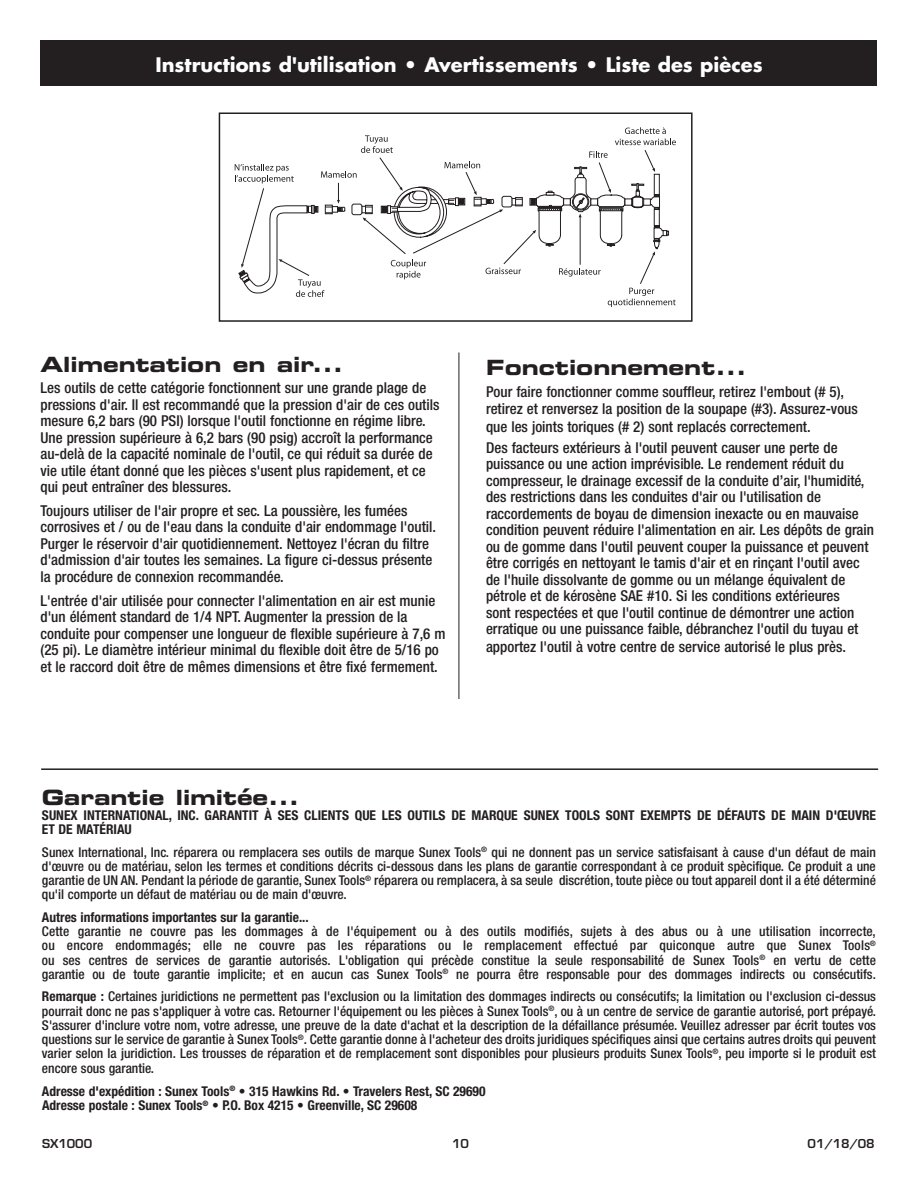
<style>
.page{position:relative;width:918px;height:1188px;background:#fff}
.page>*{position:absolute;margin:0;border:0;box-sizing:border-box;transform-origin:0 0}
.t1{font:21px "Eurostile LT Std Bold Ex 2";color:#231f20}
.t2{font:700 19.5px "Futura Std";color:#fff}
.t3{font:500 condensed 15px/16.5px "Helvetica Neue LT Std";color:#231f20}
.t4{font:500 condensed 13.5px/14.2px "Helvetica Neue LT Std";color:#231f20;text-align:justify}
.t5{font:700 condensed 13.5px/14.2px "Helvetica Neue LT Std";color:#231f20}
.t6{font:600 12px "Eurostile LT Std";color:#231f20}
.s1{font-weight:700}
</style>
<div class="page">
<hr style="left:459px;top:352px;width:1px;height:347px;background:#231f20">
<svg style="left:235px;top:127px;width:441px;height:180px"></svg>
<div style="left:219px;top:112px;width:474px;height:210px;border:2px solid #231f20"></div>
<hr style="left:41px;top:768px;width:837px;height:2px;background:#231f20">
<div style="left:40px;top:40px;width:838px;height:46px;background:#231f20"></div>
<h2 class="t2" style="left:155px;top:52px;width:609px">Instructions d'utilisation • Avertissements • Liste des pièces</h2>
<h1 class="t1" style="left:40px;top:350px;width:304px">Alimentation en air...</h1>
<p class="t3" style="left:40px;top:379px;width:400px">Les outils de cette catégorie fonctionnent sur une grande plage de pressions d'air. Il est recommandé que la pression d'air de ces outils mesure 6,2 bars (90 PSI) lorsque l'outil fonctionne en régime libre.<br>Une pression supérieure à 6,2 bars (90 psig) accroît la performance au-delà de la capacité nominale de l'outil, ce qui réduit sa durée de vie utile étant donné que les pièces s'usent plus rapidement, et ce qui peut entraîner des blessures.</p>
<p class="t3" style="left:40px;top:502px;width:397px">Toujours utiliser de l'air propre et sec. La poussière, les fumées corrosives et / ou de l'eau dans la conduite d'air endommage l'outil.<br>Purger le réservoir d'air quotidiennement. Nettoyez l'écran du filtre d'admission d'air toutes les semaines. La figure ci-dessus présente la procédure de connexion recommandée.</p>
<p class="t3" style="left:40px;top:592px;width:407px">L'entrée d'air utilisée pour connecter l'alimentation en air est munie d'un élément standard de 1/4 NPT. Augmenter la pression de la conduite pour compenser une longueur de flexible supérieure à 7,6 m (25 pi). Le diamètre intérieur minimal du flexible doit être de 5/16 po et le raccord doit être de mêmes dimensions et être fixé fermement.</p>
<h1 class="t1" style="left:486px;top:352px;width:262px">Fonctionnement...</h1>
<p class="t3" style="left:486px;top:383px;width:373px">Pour faire fonctionner comme souffleur, retirez l'embout (# 5), retirez et renversez la position de la soupape (#3). Assurez-vous</p>
<p class="t3" style="left:486px;top:416px;width:353px;line-height:21px">que les joints toriques (# 2) sont replacés correctement.<br>Des facteurs extérieurs à l'outil peuvent causer une perte de</p>
<p class="t3" style="left:486px;top:455px;width:390px">puissance ou une action imprévisible. Le rendement réduit du compresseur, le drainage excessif de la conduite d’air, l'humidité, des restrictions dans les conduites d'air ou l'utilisation de raccordements de boyau de dimension inexacte ou en mauvaise condition peuvent réduire l'alimentation en air. Les dépôts de grain ou de gomme dans l'outil peuvent couper la puissance et peuvent être corrigés en nettoyant le tamis d'air et en rinçant l'outil avec de l'huile dissolvante de gomme ou un mélange équivalent de pétrole et de kérosène SAE #10. Si les conditions extérieures<br>sont respectées et que l'outil continue de démontrer une action erratique ou une puissance faible, débranchez l'outil du tuyau et</p>
<p class="t3" style="left:486px;top:638px;width:362px">apportez l'outil à votre centre de service autorisé le plus près.</p>
<h1 class="t1" style="left:42px;top:782px;width:259px">Garantie limitée...</h1>
<p class="t5" style="left:42px;top:808px;width:9px">SUNEX</p>
<p class="t5" style="left:84px;top:808px;width:8px">INTERN</p>
<p class="t5" style="left:123px;top:808px;width:14px">ATION</p>
<p class="t5" style="left:155px;top:808px;width:87px">AL, INC . GARANTIT</p>
<p class="t5" style="left:265px;top:808px;width:22px">À SES</p>
<p class="t5" style="left:304px;top:808px;width:8px">CLIENTS</p>
<p class="t5" style="left:355px;top:808px;width:35px">QUE LES</p>
<p class="t5" style="left:408px;top:808px;width:8px">OUTILS</p>
<p class="t5" style="left:451px;top:808px;width:81px">DE MARQUE SUNEX</p>
<p class="t5" style="left:565px;top:808px;width:8px">TOOLS</p>
<p class="t5" style="left:606px;top:808px;width:9px">SONT</p>
<p class="t5" style="left:641px;top:808px;width:9px">EXEMPTS</p>
<p class="t5" style="left:697px;top:808px;width:56px">DE DÉFAUTS</p>
<p class="t5" style="left:771px;top:808px;width:85px">DE MAIN D'ŒUVRE</p>
<p class="t4" style="left:42px;top:818px;width:836px;line-height:22.5px"><span class="s1">ET DE MATÉRIAU<br></span>Sunex International, Inc. réparera ou remplacera ses outils de marque Sunex Tools<sup>®</sup> qui ne donnent pas un service satisfaisant à cause d'un défaut de main</p>
<p class="t4" style="left:42px;top:859px;width:835px">d'œuvre ou de matériau, selon les termes et conditions décrits ci-dessous dans les plans de garantie correspondant à ce produit spècifique. Ce produit a une garantie de UN AN. Pendant la période de garantie, Sunex Tools<sup>®</sup> réparera ou remplacera, à sa seule discrétion, toute pièce ou tout appareil dont il a été déterminé qu'il comporte un défaut de matériau ou de main d'œuvre.</p>
<p class="t5" style="left:42px;top:910px;width:268px">Autres informations importantes sur la garantie...</p>
<p class="t4" style="left:42px;top:924px;width:836px">Cette garantie ne couvre pas les dommages à de l'équipement ou à des outils modifiés, sujets à des abus ou à une utilisation incorrecte, ou encore endommagés; elle ne couvre pas les réparations ou le remplacement effectué par quiconque autre que Sunex Tools<sup>® </sup>ou ses centres de services de garantie autorisés. L'obligation qui précède constitue la seule responsabilité de Sunex Tools<sup>®</sup> en vertu de cette garantie ou de toute garantie implicite; et en aucun cas Sunex Tools<sup>®</sup> ne pourra être responsable pour des dommages indirects ou consécutifs.</p>
<p class="t4" style="left:42px;top:989px;width:836px"><span class="s1">Remarque :</span> Certaines juridictions ne permettent pas l'exclusion ou la limitation des dommages indirects ou consécutifs; la limitation ou l'exclusion ci-dessus pourrait donc ne pas s'appliquer à votre cas. Retourner l'équipement ou les pièces à Sunex Tools<sup>®</sup>, ou à un centre de service de garantie autorisé, port prépayé.<br>S'assurer d'inclure votre nom, votre adresse, une preuve de la date d'achat et la description de la défaillance présumée. Veuillez adresser par écrit toutes vos questions sur le service de garantie à Sunex Tools<sup>®</sup>. Cette garantie donne à l'acheteur des droits juridiques spécifiques ainsi que certains autres droits qui peuvent varier selon la juridiction. Les trousses de réparation et de remplacement sont disponibles pour plusieurs produits Sunex Tools<sup>®</sup>, peu importe si le produit est encore sous garantie.</p>
<p class="t5" style="left:42px;top:1084px;width:445px">Adresse d'expédition : Sunex Tools<sup>®</sup> • 315 Hawkins Rd. • Travelers Rest, SC 29690<br>Adresse postale : Sunex Tools<sup>®</sup> • P.O. Box 4215 • Greenville, SC 29608</p>
<p class="t6" style="left:42px;top:1136px;width:52px">SX1000</p>
<p class="t6" style="left:452px;top:1136px;width:18px">10</p>
<p class="t6" style="left:808px;top:1136px;width:69px">01/18/08</p>
</div>
